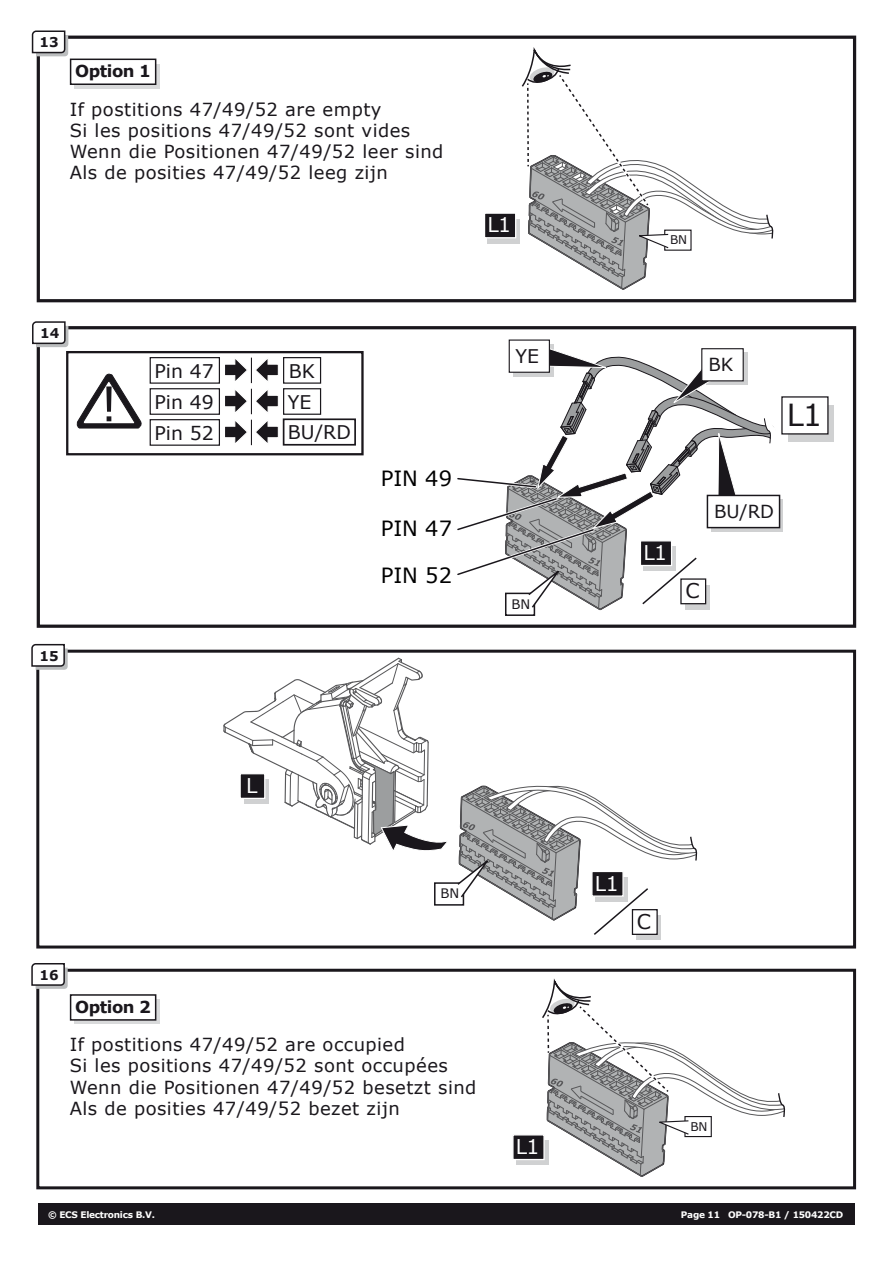
<style>
.page{position:relative;width:893px;height:1263px;background:#fff}
.page>*{position:absolute;margin:0;border:0;box-sizing:border-box;transform-origin:0 0}
.t1{font:30.45px "Verdana";color:#1a171c}
.t2{font:21px "Verdana";color:#000}
.t3{font:20.25px "Verdana";letter-spacing:-.03em;color:#fff}
.t4{font:20.25px "Verdana";color:#1a171c}
.t5{font:18.9px/31px "Verdana";color:#1a171c;text-align:justify}
.t6{font:18px/21px "Verdana";letter-spacing:.025em;color:#1a171c}
.t7{font:700 16.5px "Verdana";letter-spacing:-.03em;color:#1a171c}
.t8{font:700 13.5px "Verdana";color:#1a171c}
.t9{font:13.05px "Verdana";color:#1a171c}
.t10{font:12px "Verdana";color:#1a171c}
.t11{font:700 9px "Verdana";letter-spacing:-.03em;color:#fff}
</style>
<div class="page">
<div style="left:38px;top:1203px;width:817px;height:21px;background:#1a171c"></div>
<div style="left:37px;top:36px;width:819px;height:266px;border:3px solid #1a171c"></div>
<svg style="left:31px;top:30px;width:37px;height:26px"></svg>
<div style="left:37px;top:326px;width:819px;height:302px;border:3px solid #1a171c"></div>
<svg style="left:31px;top:963px;width:37px;height:26px"></svg>
<div style="left:513px;top:344px;width:40px;height:32px;background:#d0d1d2"></div>
<div style="left:509px;top:339px;width:41px;height:34px;background:linear-gradient(to right,#fff,#fff)"></div>
<div style="left:66px;top:351px;width:298px;height:104px;border:2px solid #1a171c"></div>
<svg style="left:76px;top:373px;width:66px;height:56px"></svg>
<div style="left:150px;top:357px;width:70px;height:27px;border:1px solid #1a171c"></div>
<div style="left:150px;top:388px;width:70px;height:27px;border:1px solid #1a171c"></div>
<div style="left:150px;top:419px;width:70px;height:27px;border:1px solid #1a171c"></div>
<div style="left:788px;top:405px;width:46px;height:37px;background:#d0d1d2"></div>
<div style="left:781px;top:396px;width:48px;height:38px;background:#fff"></div>
<div style="left:74px;top:64px;width:85px;height:24px;background:#d9dadb"></div>
<div style="left:70px;top:59px;width:86px;height:26px;background:#fff;border:2px solid #1a171c"></div>
<svg style="left:520px;top:48px;width:263px;height:255px"></svg>
<div style="left:488px;top:219px;width:32px;height:24px;background:linear-gradient(to right,#cfd0d1,#d3d3d4)"></div>
<div style="left:484px;top:212px;width:32px;height:26px;background:#1a171c;border:1px solid #fff"></div>
<svg style="left:32px;top:321px;width:36px;height:26px"></svg>
<svg style="left:31px;top:643px;width:37px;height:27px"></svg>
<div style="left:74px;top:999px;width:85px;height:25px;background:#d9dadb"></div>
<div style="left:70px;top:994px;width:86px;height:27px;background:#fff;border:2px solid #1a171c"></div>
<svg style="left:223px;top:345px;width:568px;height:845px"></svg>
<div style="left:516px;top:1140px;width:33px;height:25px;background:#d0d1d2"></div>
<div style="left:512px;top:1134px;width:33px;height:26px;background:#1a171c;border:1px solid #fff"></div>
<p class="t8" style="left:39px;top:33px;width:21px">13</p>
<p class="t7" style="left:75px;top:59px;width:77px">Option 1</p>
<p class="t6" style="left:70px;top:99px;width:375px">If postitions 47/49/52 are empty<br>Si les positions 47/49/52 sont vides Wenn die Positionen 47/49/52 leer sind Als de posities 47/49/52 leeg zijn</p>
<p class="t8" style="left:40px;top:324px;width:21px">14</p>
<p class="t8" style="left:39px;top:646px;width:21px">15</p>
<p class="t5" style="left:155px;top:355px;width:61px">Pin 47<br>Pin 49<br>Pin 52</p>
<p class="t5" style="left:288px;top:355px;width:64px;text-align:left">BK<br>YE<br>BU/RD</p>
<p class="t2" style="left:381px;top:464px;width:73px">PIN 49</p>
<p class="t2" style="left:381px;top:513px;width:73px">PIN 47</p>
<p class="t2" style="left:381px;top:561px;width:73px">PIN 52</p>
<p class="t3" style="left:488px;top:211px;width:25px">L1</p>
<p class="t5" style="left:515px;top:340px;width:25px">YE</p>
<p class="t9" style="left:512px;top:595px;width:20px">BN</p>
<p class="t3" style="left:246px;top:772px;width:13px">L</p>
<p class="t9" style="left:441px;top:885px;width:20px">BN</p>
<p class="t8" style="left:39px;top:965px;width:21px">16</p>
<p class="t7" style="left:75px;top:995px;width:77px">Option 2</p>
<p class="t6" style="left:70px;top:1034px;width:408px">If postitions 47/49/52 are occupied<br>Si les positions 47/49/52 sont occupées Wenn die Positionen 47/49/52 besetzt sind Als de posities 47/49/52 bezet zijn</p>
<p class="t3" style="left:516px;top:1133px;width:25px">L1</p>
<p class="t10" style="left:670px;top:232px;width:19px">BN</p>
<p class="t6" style="left:708px;top:354px;width:26px">BK</p>
<h1 class="t1" style="left:787px;top:394px;width:37px">L1</h1>
<p class="t3" style="left:643px;top:539px;width:25px">L1</p>
<p class="t6" style="left:714px;top:501px;width:62px">BU/RD</p>
<p class="t4" style="left:685px;top:577px;width:16px">C</p>
<p class="t3" style="left:595px;top:869px;width:25px">L1</p>
<p class="t4" style="left:637px;top:907px;width:16px">C</p>
<p class="t10" style="left:690px;top:1118px;width:19px">BN</p>
<p class="t11" style="left:48px;top:1208px;width:108px">© ECS Electronics B.V.</p>
<p class="t11" style="left:681px;top:1208px;width:164px">Page 11 OP-078-B1 / 150422CD</p>
</div>
